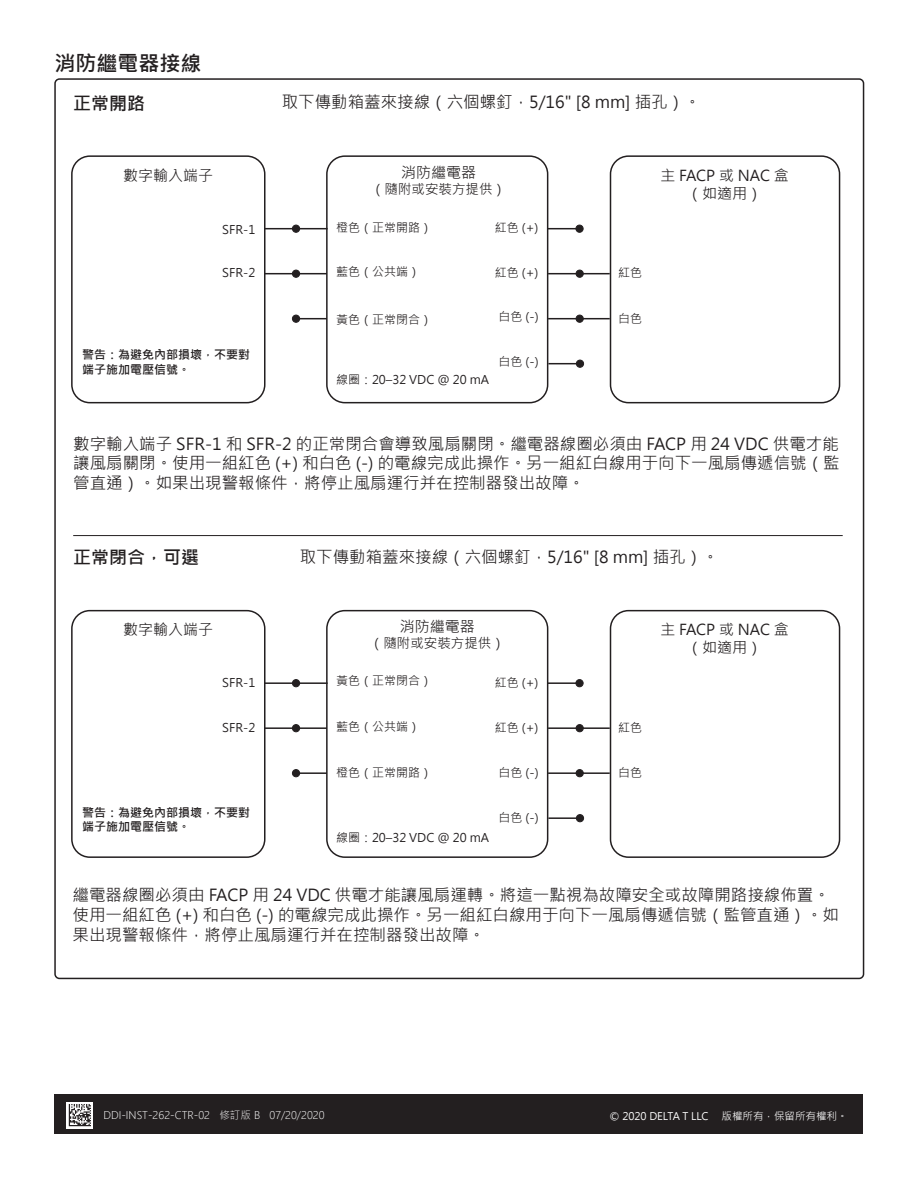
<style>
.page{position:relative;width:918px;height:1188px;background:#fff}
.page>*{position:absolute;margin:0;border:0;box-sizing:border-box;transform-origin:0 0}
.t1{font:700 21px "Microsoft Jheng Hei";color:#231f20}
.t2{font:700 18px "Microsoft Jheng Hei";color:#231f20}
.t3{font:16.5px/19.8px "Microsoft Jheng Hei";color:#231f20;text-align:justify}
.t4{font:15px/18px "Microsoft Jheng Hei";color:#231f20;text-align:center}
.t5{font:13.5px "Microsoft Jheng Hei";color:#231f20}
.t6{font:12px "Microsoft Jheng Hei";color:#231f20}
.t7{font:700 12px/14.4px "Microsoft Jheng Hei";color:#231f20}
.t8{font:300 10.5px "Microsoft Jheng Hei";color:#fff}
.t9{font:10.5px "Microsoft Jheng Hei";color:#fff}
</style>
<div class="page">
<div style="left:54px;top:1095px;width:809px;height:39px;background:#231f20"></div>
<div style="left:71px;top:155px;width:195px;height:248px;border:2px solid #231f20;border-radius:18px"></div>
<div style="left:326px;top:155px;width:222px;height:248px;border:2px solid #231f20;border-radius:18px"></div>
<div style="left:610px;top:155px;width:230px;height:248px;border:2px solid #231f20;border-radius:18px"></div>
<div style="left:576px;top:270px;width:7px;height:7px;background:#231f20;border-radius:50%"></div>
<div style="left:576px;top:270px;width:7px;height:7px;border:1px solid #231f20;border-radius:50%"></div>
<hr style="left:548px;top:273px;width:62px;height:1px;background:#231f20">
<div style="left:576px;top:315px;width:7px;height:7px;background:#231f20;border-radius:50%"></div>
<div style="left:576px;top:315px;width:7px;height:7px;border:1px solid #231f20;border-radius:50%"></div>
<hr style="left:548px;top:318px;width:62px;height:1px;background:#231f20">
<div style="left:576px;top:225px;width:7px;height:7px;background:#231f20;border-radius:50%"></div>
<div style="left:576px;top:225px;width:7px;height:7px;border:1px solid #231f20;border-radius:50%"></div>
<hr style="left:548px;top:228px;width:31px;height:1px;background:#231f20">
<div style="left:576px;top:360px;width:8px;height:7px;background:#231f20;border-radius:50%"></div>
<div style="left:576px;top:360px;width:8px;height:7px;border:1px solid #231f20;border-radius:50%"></div>
<hr style="left:548px;top:363px;width:33px;height:1px;background:#231f20">
<div style="left:292px;top:225px;width:8px;height:7px;background:#231f20;border-radius:50%"></div>
<div style="left:292px;top:225px;width:8px;height:7px;border:1px solid #231f20;border-radius:50%"></div>
<hr style="left:264px;top:228px;width:64px;height:1px;background:#231f20">
<div style="left:292px;top:270px;width:8px;height:7px;background:#231f20;border-radius:50%"></div>
<div style="left:292px;top:270px;width:8px;height:7px;border:1px solid #231f20;border-radius:50%"></div>
<hr style="left:264px;top:273px;width:63px;height:1px;background:#231f20">
<div style="left:292px;top:315px;width:8px;height:7px;background:#231f20;border-radius:50%"></div>
<div style="left:292px;top:315px;width:8px;height:7px;border:1px solid #231f20;border-radius:50%"></div>
<hr style="left:295px;top:318px;width:32px;height:1px;background:#231f20">
<div style="left:71px;top:610px;width:195px;height:248px;border:2px solid #231f20;border-radius:18px"></div>
<div style="left:326px;top:610px;width:222px;height:248px;border:2px solid #231f20;border-radius:18px"></div>
<div style="left:610px;top:610px;width:230px;height:248px;border:2px solid #231f20;border-radius:18px"></div>
<div style="left:576px;top:725px;width:7px;height:7px;background:#231f20;border-radius:50%"></div>
<div style="left:576px;top:724px;width:7px;height:8px;border:1px solid #231f20;border-radius:50%"></div>
<hr style="left:548px;top:727px;width:62px;height:2px;background:#231f20">
<div style="left:576px;top:770px;width:7px;height:7px;background:#231f20;border-radius:50%"></div>
<div style="left:576px;top:769px;width:7px;height:8px;border:1px solid #231f20;border-radius:50%"></div>
<hr style="left:548px;top:772px;width:62px;height:2px;background:#231f20">
<div style="left:576px;top:680px;width:7px;height:7px;background:#231f20;border-radius:50%"></div>
<div style="left:576px;top:679px;width:7px;height:8px;border:1px solid #231f20;border-radius:50%"></div>
<hr style="left:548px;top:682px;width:31px;height:2px;background:#231f20">
<div style="left:576px;top:815px;width:8px;height:7px;background:#231f20;border-radius:50%"></div>
<div style="left:576px;top:814px;width:8px;height:8px;border:1px solid #231f20;border-radius:50%"></div>
<hr style="left:548px;top:817px;width:33px;height:2px;background:#231f20">
<div style="left:292px;top:680px;width:8px;height:7px;background:#231f20;border-radius:50%"></div>
<div style="left:292px;top:679px;width:8px;height:8px;border:1px solid #231f20;border-radius:50%"></div>
<hr style="left:264px;top:682px;width:64px;height:2px;background:#231f20">
<div style="left:292px;top:725px;width:8px;height:7px;background:#231f20;border-radius:50%"></div>
<div style="left:292px;top:724px;width:8px;height:8px;border:1px solid #231f20;border-radius:50%"></div>
<hr style="left:264px;top:727px;width:63px;height:2px;background:#231f20">
<div style="left:292px;top:770px;width:8px;height:7px;background:#231f20;border-radius:50%"></div>
<div style="left:292px;top:769px;width:8px;height:8px;border:1px solid #231f20;border-radius:50%"></div>
<hr style="left:295px;top:772px;width:32px;height:2px;background:#231f20">
<hr style="left:73px;top:535px;width:770px;height:1px;background:#231f20">
<svg style="left:67px;top:1102px;width:26px;height:26px"></svg>
<svg style="left:69px;top:1104px;width:22px;height:22px"></svg>
<p class="t1" style="left:55px;top:50px;width:148px">消防繼電器接線</p>
<p class="t2" style="left:73px;top:92px;width:74px">正常開路</p>
<p class="t3" style="left:282px;top:92px;width:421px">取下傳動箱蓋來接線（六個螺釘，5/16" [8 mm] 插孔）。</p>
<p class="t4" style="left:123px;top:166px;width:91px">數字輸入端子</p>
<p class="t4" style="left:401px;top:163px;width:76px">消防繼電器</p>
<p class="t5" style="left:371px;top:181px;width:137px">（隨附或安裝方提供）</p>
<p class="t6" style="left:336px;top:220px;width:97px">橙色（正常開路）</p>
<p class="t6" style="left:336px;top:265px;width:85px">藍色（公共端）</p>
<p class="t6" style="left:336px;top:312px;width:97px">黃色（正常閉合）</p>
<p class="t6" style="left:495px;top:220px;width:45px">紅色 (+)</p>
<p class="t6" style="left:495px;top:265px;width:45px">紅色 (+)</p>
<p class="t6" style="left:499px;top:310px;width:41px">白色 (-)</p>
<p class="t6" style="left:499px;top:354px;width:41px">白色 (-)</p>
<p class="t6" style="left:222px;top:223px;width:35px">SFR-1</p>
<p class="t6" style="left:222px;top:265px;width:35px">SFR-2</p>
<p class="t7" style="left:82px;top:348px;width:169px">警告：為避免內部損壞，不要對端子施加電壓信號。</p>
<p class="t6" style="left:336px;top:373px;width:155px">線圈：20–32 VDC @ 20 mA</p>
<p class="t4" style="left:661px;top:166px;width:130px">主 FACP 或 NAC 盒（如適用）</p>
<p class="t6" style="left:618px;top:265px;width:25px">紅色</p>
<p class="t6" style="left:618px;top:311px;width:25px">白色</p>
<p class="t3" style="left:73px;top:434px;width:768px">數字輸入端子 SFR-1 和 SFR-2 的正常閉合會導致風扇關閉。繼電器線圈必須由 FACP 用 24 VDC 供電才能讓風扇關閉。使用一組紅色 (+) 和白色 (-) 的電線完成此操作。另一組紅白線用于向下一風扇傳遞信號（監管直通）。如果出現警報條件，將停止風扇運行并在控制器發出故障。</p>
<p class="t2" style="left:73px;top:546px;width:128px">正常閉合，可選</p>
<p class="t3" style="left:300px;top:547px;width:421px">取下傳動箱蓋來接線（六個螺釘，5/16" [8 mm] 插孔）。</p>
<p class="t4" style="left:123px;top:621px;width:91px">數字輸入端子</p>
<p class="t4" style="left:400px;top:617px;width:76px">消防繼電器</p>
<p class="t5" style="left:370px;top:634px;width:136px">（隨附或安裝方提供）</p>
<p class="t4" style="left:661px;top:621px;width:130px">主 FACP 或 NAC 盒（如適用）</p>
<p class="t6" style="left:222px;top:675px;width:35px">SFR-1</p>
<p class="t6" style="left:222px;top:721px;width:35px">SFR-2</p>
<p class="t7" style="left:82px;top:805px;width:169px">警告：為避免內部損壞，不要對端子施加電壓信號。</p>
<p class="t6" style="left:336px;top:673px;width:97px">黃色（正常閉合）</p>
<p class="t6" style="left:336px;top:719px;width:85px">藍色（公共端）</p>
<p class="t6" style="left:336px;top:765px;width:97px">橙色（正常開路）</p>
<p class="t6" style="left:495px;top:675px;width:45px">紅色 (+)</p>
<p class="t6" style="left:495px;top:721px;width:45px">紅色 (+)</p>
<p class="t6" style="left:499px;top:765px;width:41px">白色 (-)</p>
<p class="t6" style="left:499px;top:810px;width:41px">白色 (-)</p>
<p class="t6" style="left:336px;top:830px;width:155px">線圈：20–32 VDC @ 20 mA</p>
<p class="t6" style="left:618px;top:720px;width:25px">紅色</p>
<p class="t6" style="left:618px;top:765px;width:25px">白色</p>
<p class="t3" style="left:73px;top:885px;width:768px;text-align:left">繼電器線圈必須由 FACP 用 24 VDC 供電才能讓風扇運轉。將這一點視為故障安全或故障開路接線佈置。使用一組紅色 (+) 和白色 (-) 的電線完成此操作。另一組紅白線用于向下一風扇傳遞信號（監管直通）。如果出現警報條件，將停止風扇運行并在控制器發出故障。</p>
<p class="t8" style="left:104px;top:1109px;width:223px">DDI-INST-262-CTR-02 修訂版 B 07/20/2020</p>
<p class="t9" style="left:610px;top:1109px;width:239px">© 2020 DELTA T LLC 版權所有，保留所有權利。</p>
</div>
